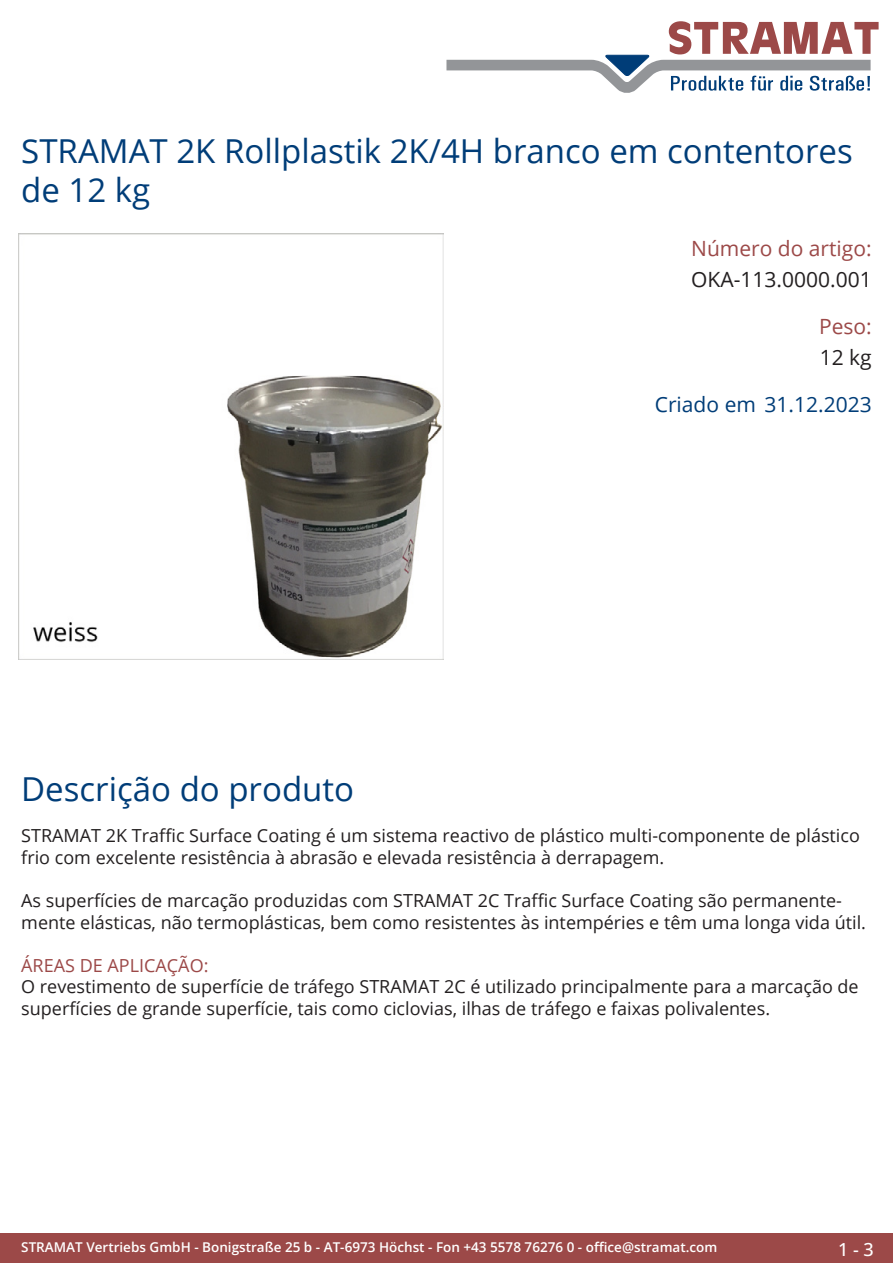
<style>
.page{position:relative;width:893px;height:1263px;background:#fff}
.page>*{position:absolute;margin:0;border:0;box-sizing:border-box;transform-origin:0 0}
.Produkttitel{font:33px/39.6px "Open Sans";color:#003d78}
.TechDaten_Überschrif{font:21px "Open Sans";color:#9c4948}
.TechDaten_Inhalt{font:21px "Open Sans";color:#231f20}
.Erstellungsdatum{font:21px "Open Sans";color:#003d78}
.Beschreibung_Text{font:18px/21.6px "Open Sans";color:#231f20}
.t1{font:500 18px "Open Sans";color:#fff}
.t2{font:600 13.5px "Open Sans";color:#fff}
.s1{color:#9c4948}
</style>
<div class="page">
<div style="left:0;top:1233px;width:893px;height:30px;background:#9c4948"></div>
<svg style="left:446px;top:21px;width:433px;height:72px"></svg>
<img style="left:18px;top:234px;width:425px;height:425px">
<p class="Produkttitel" style="left:21px;top:130px;width:833px">STRAMAT 2K Rollplastik 2K/4H branco em contentores de 12 kg</p>
<p class="TechDaten_Überschrif" style="left:691px;top:234px;width:182px">Número do artigo:</p>
<p class="TechDaten_Inhalt" style="left:691px;top:265px;width:182px">OKA-113.0000.001</p>
<p class="TechDaten_Überschrif" style="left:819px;top:312px;width:54px">Peso:</p>
<p class="TechDaten_Inhalt" style="left:820px;top:343px;width:54px">12 kg</p>
<p class="Erstellungsdatum" style="left:655px;top:390px;width:218px">Criado em 31.12.2023</p>
<p class="Produkttitel" style="left:21px;top:768px;width:334px">Descrição do produto</p>
<p class="Beschreibung_Text" style="left:21px;top:824px;width:840px">STRAMAT 2K Traffic Surface Coating é um sistema reactivo de plástico multi-componente de plástico frio com excelente resistência à abrasão e elevada resistência à derrapagem.</p>
<p class="Beschreibung_Text" style="left:21px;top:889px;width:846px">As superfícies de marcação produzidas com STRAMAT 2C Traffic Surface Coating são permanente&shy;mente elásticas, não termoplásticas, bem como resistentes às intempéries e têm uma longa vida útil.</p>
<p class="Beschreibung_Text" style="left:21px;top:954px;width:839px"><span class="s1">ÁREAS DE APLICAÇÃO:<br></span>O revestimento de superfície de tráfego STRAMAT 2C é utilizado principalmente para a marcação de superfícies de grande superfície, tais como ciclovias, ilhas de tráfego e faixas polivalentes.</p>
<p class="t2" style="left:21px;top:1238px;width:698px">STRAMAT Vertriebs GmbH - Bonigstraße 25 b - AT-6973 Höchst - Fon +43 5578 76276 0 - office@stramat.com</p>
<p class="t1" style="left:838px;top:1237px;width:37px">1 - 3</p>
</div>
